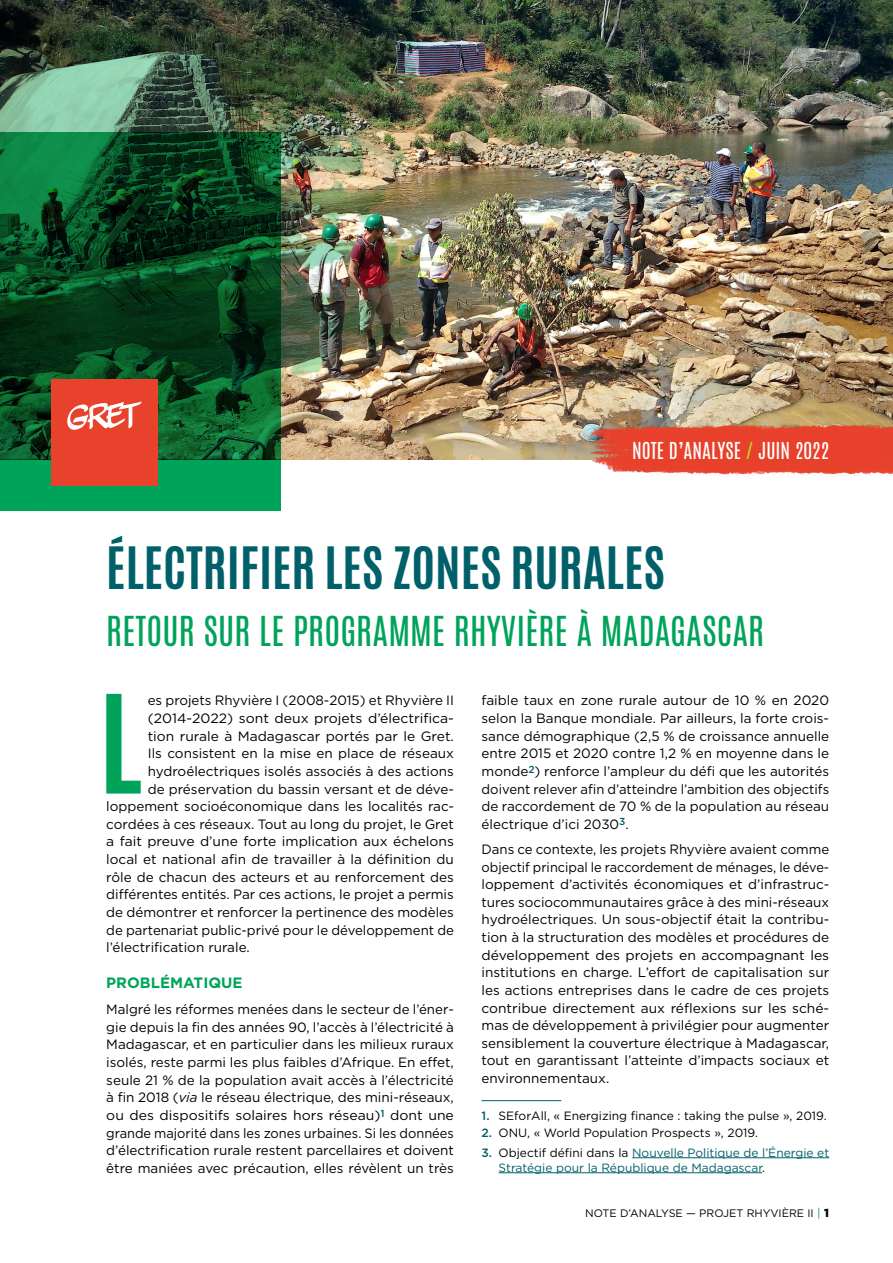
<style>
.page{position:relative;width:893px;height:1263px;background:#fff}
.page>*{position:absolute;margin:0;border:0;box-sizing:border-box;transform-origin:0 0}
.t1{font:700 116.1px "Antonio";color:#00a35a}
.t2{font:700 48.75px "Antonio";color:#00606a}
.t3{font:34.5px "Antonio";letter-spacing:.005em;color:#00a35a}
.t4{font:19.5px "Antonio";color:#fff}
.t5{font:700 15px "Gotham";color:#00a35a}
.t6{font:13.5px/17.7px "Gotham";color:#000;text-align:justify}
.t7{font:13.5px "Gotham";color:#000;scale:1.04 1}
.t8{font:12px/15px "Gotham";color:#00606a}
.t9{font:12px "Gotham";color:#000}
.t10{font:10.8px "Gotham";color:#000}
.s1{color:#c1d11e}
.s2{font-style:italic}
.s3{font-weight:500;color:#00606a}
.s4{font-weight:500}
.s5{color:#000}
.s6{font-size:11.7px;color:#00a35a}
.s7{font-weight:900;font-size:11.7px}
</style>
<div class="page">
<img style="left:476px;top:0;width:417px;height:459px">
<div style="left:0;top:459px;width:281px;height:51px;background:#00a35a"></div>
<img style="left:0;top:0;width:476px;height:486px">
<div style="left:51px;top:379px;width:106px;height:107px;background:#e8412c"></div>
<svg style="left:67px;top:401px;width:75px;height:29px"></svg>
<img style="left:586px;top:420px;width:307px;height:56px">
<hr style="left:482px;top:1100px;width:79px;height:1px;background:#00606a">
<hr style="left:632px;top:1157px;width:197px;height:1px;background:#00606a">
<hr style="left:499px;top:1172px;width:263px;height:1px;background:#00606a">
<h3 class="t4" style="left:632px;top:436px;width:199px">NOTE D’ANALYSE <span class="s1">/</span> JUIN 2022</h3>
<h2 class="t2" style="left:106px;top:532px;width:560px">ÉLECTRIFIER LES ZONES RURALES</h2>
<h3 class="t3" style="left:106px;top:606px;width:659px">RETOUR SUR LE PROGRAMME RHYVIÈRE À MADAGASCAR</h3>
<h1 class="t1" style="left:99px;top:656px;width:45px">L</h1>
<p class="t6" style="left:148px;top:691px;width:308px">es projets Rhyvière I (2008-2015) et Rhyvière II</p>
<p class="t7" style="left:148px;top:710px;width:296px">(2014-2022) sont deux projets d’électrifica-</p>
<p class="t6" style="left:148px;top:727px;width:308px">tion rurale à Madagascar portés par le Gret.</p>
<p class="t6" style="left:148px;top:744px;width:308px">Ils consistent en la mise en place de réseaux</p>
<p class="t6" style="left:148px;top:762px;width:308px">hydroélectriques isolés associés à des actions</p>
<p class="t6" style="left:148px;top:780px;width:308px">de préservation du bassin versant et de déve-</p>
<p class="t6" style="left:106px;top:797px;width:349px">loppement socioéconomique dans les localités rac-</p>
<p class="t6" style="left:106px;top:815px;width:349px">cordées à ces réseaux. Tout au long du projet, le Gret</p>
<p class="t6" style="left:106px;top:832px;width:349px">a fait preuve d’une forte implication aux échelons</p>
<p class="t6" style="left:106px;top:850px;width:349px">local et national afin de travailler à la définition du</p>
<p class="t6" style="left:106px;top:868px;width:349px">rôle de chacun des acteurs et au renforcement des</p>
<p class="t6" style="left:106px;top:885px;width:349px">différentes entités. Par ces actions, le projet a permis</p>
<p class="t6" style="left:106px;top:903px;width:349px">de démontrer et renforcer la pertinence des modèles</p>
<p class="t6" style="left:106px;top:921px;width:349px">de partenariat public-privé pour le développement de</p>
<p class="t6" style="left:106px;top:938px;width:145px">l’électrification rurale.</p>
<p class="t5" style="left:106px;top:973px;width:138px">PROBLÉMATIQUE</p>
<p class="t6" style="left:106px;top:1000px;width:349px">Malgré les réformes menées dans le secteur de l’éner&shy;gie depuis la fin des années 90, l’accès à l’électricité à Madagascar, et en particulier dans les milieux ruraux isolés, reste parmi les plus faibles d’Afrique. En effet, seule 21 % de la population avait accès à l’électricité à fin 2018 (<span class="s2">via</span> le réseau électrique, des mini-réseaux, ou des dispositifs solaires hors réseau)<sup>1</sup> dont une grande majorité dans les zones urbaines. Si les données d’électrification rurale restent parcellaires et doivent être maniées avec précaution, elles révèlent un très</p>
<p class="t6" style="left:482px;top:691px;width:349px">faible taux en zone rurale autour de 10 % en 2020 selon la Banque mondiale. Par ailleurs, la forte crois&shy;sance démographique (2,5 % de croissance annuelle entre 2015 et 2020 contre 1,2 % en moyenne dans le monde<sup>2</sup>) renforce l’ampleur du défi que les autorités doivent relever afin d’atteindre l’ambition des objectifs de raccordement de 70 % de la population au réseau électrique d’ici 2030<sup>3</sup>.</p>
<p class="t6" style="left:482px;top:840px;width:349px">Dans ce contexte, les projets Rhyvière avaient comme objectif principal le raccordement de ménages, le déve&shy;loppement d’activités économiques et d’infrastruc&shy;tures sociocommunautaires grâce à des mini-réseaux hydroélectriques. Un sous-objectif était la contribu&shy;tion à la structuration des modèles et procédures de développement des projets en accompagnant les institutions en charge. L’effort de capitalisation sur les actions entreprises dans le cadre de ces projets contribue directement aux réflexions sur les sché&shy;mas de développement à privilégier pour augmenter sensiblement la couverture électrique à Madagascar, tout en garantissant l’atteinte d’impacts sociaux et environnementaux.</p>
<p class="t9" style="left:482px;top:1108px;width:347px"><span class="s3">1.</span> SEforAll, « Energizing finance : taking the pulse », 2019.</p>
<p class="t9" style="left:482px;top:1125px;width:278px"><span class="s3">2.</span> ONU, « World Population Prospects », 2019.</p>
<p class="t8" style="left:499px;top:1144px;width:332px;text-indent:-17px"><span class="s4">3.</span> <span class="s5">Objectif défini dans la</span> Nouvelle Politique de l’Énergie et<br>Stratégie pour la République de Madagascar<span class="s5">.</span></p>
<p class="t10" style="left:585px;top:1206px;width:245px">NOTE D’ANALYSE — PROJET RHYVIÈRE II <span class="s6">|</span> <span class="s7">1</span></p>
</div>
